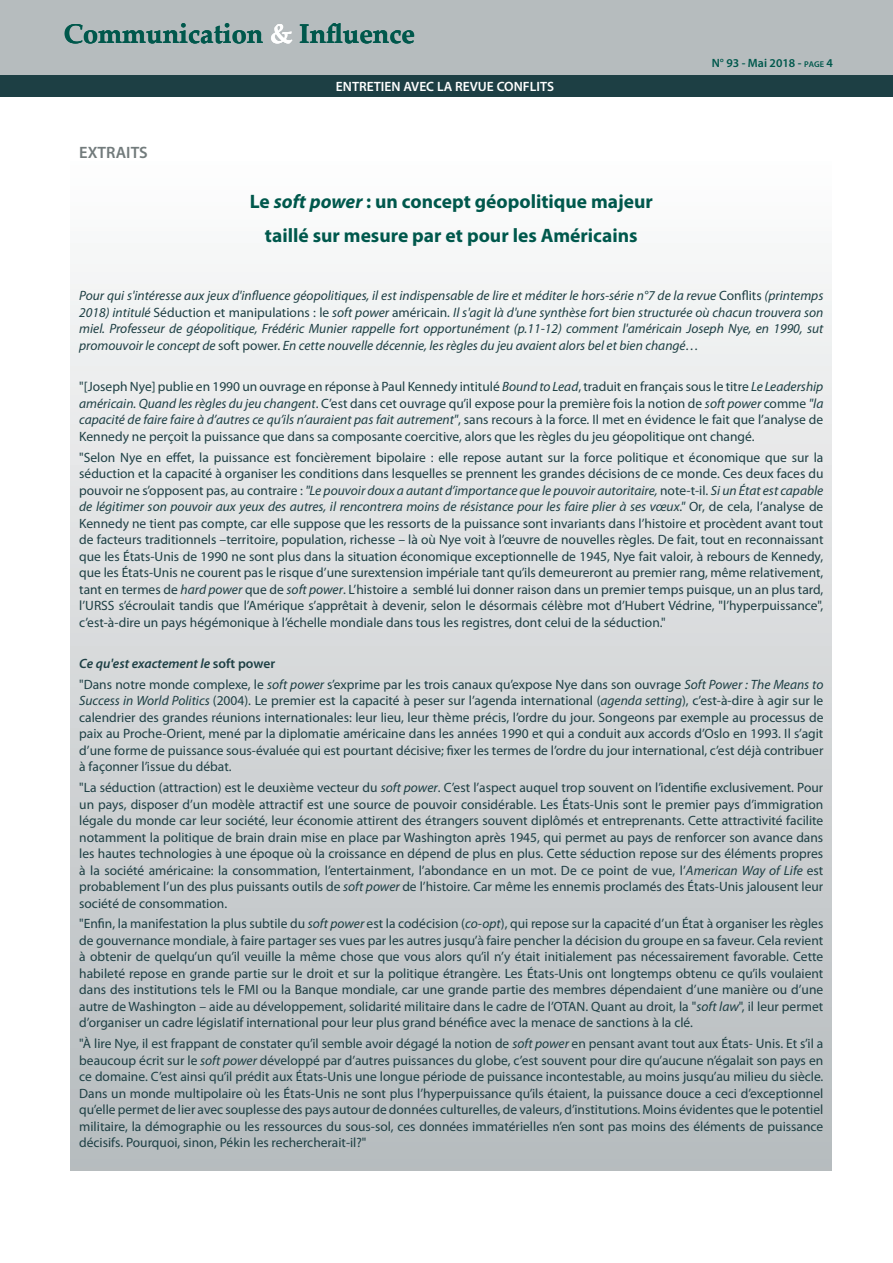
<style>
.page{position:relative;width:893px;height:1263px;background:#fff}
.page>*{position:absolute;margin:0;border:0;box-sizing:border-box;transform-origin:0 0}
.t1{font:700 27px "Palatino Linotype";color:#00584c}
.Titre_article_P1-4{font:700 19.5px "Myriad Pro";color:#00584c}
.Titre_colonnes{font:600 16.5px "Myriad Pro";color:#727b7c}
.Style_de_paragraphe{font:13.5px/16.5px "Myriad Pro";color:#1d3f44;text-align:justify}
.Style_de_paragraphe-2{font:italic 13.5px/16.5px "Myriad Pro";color:#1d3f44;text-align:justify}
.Style_de_paragraphe-3{font:italic 600 13.5px "Myriad Pro";color:#1d3f44}
.t2{font:600 13.5px "Myriad Pro";color:#fff}
.t3{font:600 12px "Myriad Pro";color:#00584c}
.s1{color:#fff}
.s2{font-style:italic}
.s3{font-size:8.4px}
.s4{font-style:normal}
</style>
<div class="page">
<div style="left:0;top:0;width:893px;height:74px;background:#b6bcbe"></div>
<div style="left:0;top:76px;width:893px;height:21px;background:#1d3f44"></div>
<div style="left:71px;top:123px;width:761px;height:1047px;background:linear-gradient(to bottom,#fff,#b4b9bc)"></div>
<p class="t1" style="left:64px;top:14px;width:353px">Communication <span class="s1">&amp;</span> Influence</p>
<p class="Titre_colonnes" style="left:79px;top:141px;width:70px">EXTRAITS</p>
<p class="t2" style="left:336px;top:78px;width:220px">ENTRETIEN AVEC LA REVUE CONFLITS</p>
<p class="Titre_article_P1-4" style="left:250px;top:189px;width:405px">Le <span class="s2">soft power</span> : un concept géopolitique majeur</p>
<p class="Titre_article_P1-4" style="left:265px;top:222px;width:374px">taillé sur mesure par et pour les Américains</p>
<p class="t3" style="left:712px;top:55px;width:123px">N° 93 - Mai 2018 - <span class="s3">page</span> 4</p>
<p class="Style_de_paragraphe-2" style="left:79px;top:287px;width:746px">Pour qui s'intéresse aux jeux d'influence géopolitiques, il est indispensable de lire et méditer le hors-série n°7 de la revue <span class="s4">Conflits</span> (printemps 2018) intitulé <span class="s4">Séduction et manipulations : le</span> soft power <span class="s4">américain</span>. Il s'agit là d'une synthèse fort bien structurée où chacun trouvera son miel. Professeur de géopolitique, Frédéric Munier rappelle fort opportunément (p.11-12) comment l'américain Joseph Nye, en 1990, sut promouvoir le concept de <span class="s4">soft power.</span> En cette nouvelle décennie, les règles du jeu avaient alors bel et bien changé…</p>
<p class="Style_de_paragraphe" style="left:79px;top:378px;width:746px">"[Joseph Nye] publie en 1990 un ouvrage en réponse à Paul Kennedy intitulé <span class="s2">Bound to Lead</span>, traduit en français sous le titre <span class="s2">Le Leadership américain. Quand les règles du jeu changent</span>. C’est dans cet ouvrage qu’il expose pour la première fois la notion de <span class="s2">soft power</span> comme <span class="s2">"la capacité de faire faire à d’autres ce qu’ils n’auraient pas fait autrement"</span>, sans recours à la force. Il met en évidence le fait que l’analyse de Kennedy ne perçoit la puissance que dans sa composante coercitive, alors que les règles du jeu géopolitique ont changé.</p>
<p class="Style_de_paragraphe" style="left:79px;top:449px;width:746px">"Selon Nye en effet, la puissance est foncièrement bipolaire : elle repose autant sur la force politique et économique que sur la séduction et la capacité à organiser les conditions dans lesquelles se prennent les grandes décisions de ce monde. Ces deux faces du pouvoir ne s’opposent pas, au contraire : <span class="s2">"Le pouvoir doux a autant d’importance que le pouvoir autoritaire,</span> note-t-il. <span class="s2">Si un État est capable de légitimer son pouvoir aux yeux des autres, il rencontrera moins de résistance pour les faire plier à ses vœux."</span> Or, de cela, l’analyse de Kennedy ne tient pas compte, car elle suppose que les ressorts de la puissance sont invariants dans l’histoire et procèdent avant tout de facteurs traditionnels –territoire, population, richesse – là où Nye voit à l’œuvre de nouvelles règles. De fait, tout en reconnaissant que les États-Unis de 1990 ne sont plus dans la situation économique exceptionnelle de 1945, Nye fait valoir, à rebours de Kennedy, que les États-Unis ne courent pas le risque d’une surextension impériale tant qu’ils demeureront au premier rang, même relativement, tant en termes de <span class="s2">hard power</span> que de <span class="s2">soft power</span>. L’histoire a semblé lui donner raison dans un premier temps puisque, un an plus tard, l’URSS s’écroulait tandis que l’Amérique s’apprêtait à devenir, selon le désormais célèbre mot d’Hubert Védrine, "l’hyperpuissance", c’est-à-dire un pays hégémonique à l’échelle mondiale dans tous les registres, dont celui de la séduction."</p>
<p class="Style_de_paragraphe-3" style="left:79px;top:655px;width:197px">Ce qu'est exactement le <span class="s4">soft power</span></p>
<p class="Style_de_paragraphe" style="left:79px;top:676px;width:746px">"Dans notre monde complexe, le <span class="s2">soft power</span> s’exprime par les trois canaux qu’expose Nye dans son ouvrage <span class="s2">Soft Power : The Means to Success in World Politics</span> (2004). Le premier est la capacité à peser sur l’agenda international (<span class="s2">agenda setting</span>), c’est-à-dire à agir sur le calendrier des grandes réunions internationales: leur lieu, leur thème précis, l’ordre du jour. Songeons par exemple au processus de paix au Proche-Orient, mené par la diplomatie américaine dans les années 1990 et qui a conduit aux accords d’Oslo en 1993. Il s’agit d’une forme de puissance sous-évaluée qui est pourtant décisive; fixer les termes de l’ordre du jour international, c’est déjà contribuer à façonner l’issue du débat.</p>
<p class="Style_de_paragraphe" style="left:79px;top:779px;width:746px">"La séduction (attraction) est le deuxième vecteur du <span class="s2">soft power</span>. C’est l’aspect auquel trop souvent on l’identifie exclusivement. Pour un pays, disposer d’un modèle attractif est une source de pouvoir considérable. Les États-Unis sont le premier pays d’immigration légale du monde car leur société, leur économie attirent des étrangers souvent diplômés et entreprenants. Cette attractivité facilite notamment la politique de brain drain mise en place par Washington après 1945, qui permet au pays de renforcer son avance dans les hautes technologies à une époque où la croissance en dépend de plus en plus. Cette séduction repose sur des éléments propres à la société américaine: la consommation, l’entertainment, l’abondance en un mot. De ce point de vue, l’<span class="s2">American Way of Life</span> est probablement l’un des plus puissants outils de <span class="s2">soft power</span> de l’histoire. Car même les ennemis proclamés des États-Unis jalousent leur société de consommation.</p>
<p class="Style_de_paragraphe" style="left:79px;top:915px;width:746px">"Enfin, la manifestation la plus subtile du <span class="s2">soft power</span> est la codécision (<span class="s2">co-opt</span>), qui repose sur la capacité d’un État à organiser les règles de gouvernance mondiale, à faire partager ses vues par les autres jusqu’à faire pencher la décision du groupe en sa faveur. Cela revient à obtenir de quelqu’un qu’il veuille la même chose que vous alors qu’il n’y était initialement pas nécessairement favorable. Cette habileté repose en grande partie sur le droit et sur la politique étrangère. Les États-Unis ont longtemps obtenu ce qu’ils voulaient dans des institutions tels le FMI ou la Banque mondiale, car une grande partie des membres dépendaient d’une manière ou d’une autre de Washington – aide au développement, solidarité militaire dans le cadre de l’OTAN. Quant au droit, la "<span class="s2">soft law</span>", il leur permet d’organiser un cadre législatif international pour leur plus grand bénéfice avec la menace de sanctions à la clé.</p>
<p class="Style_de_paragraphe" style="left:79px;top:1035px;width:746px">"À lire Nye, il est frappant de constater qu’il semble avoir dégagé la notion de <span class="s2">soft power</span> en pensant avant tout aux États- Unis. Et s’il a beaucoup écrit sur le <span class="s2">soft power</span> développé par d’autres puissances du globe, c’est souvent pour dire qu’aucune n’égalait son pays en ce domaine. C’est ainsi qu’il prédit aux États-Unis une longue période de puissance incontestable, au moins jusqu’au milieu du siècle.<br>Dans un monde multipolaire où les États-Unis ne sont plus l’hyperpuissance qu’ils étaient, la puissance douce a ceci d’exceptionnel qu’elle permet de lier avec souplesse des pays autour de données culturelles, de valeurs, d’institutions. Moins évidentes que le potentiel militaire, la démographie ou les ressources du sous-sol, ces données immatérielles n’en sont pas moins des éléments de puissance décisifs. Pourquoi, sinon, Pékin les rechercherait-il?"</p>
</div>
